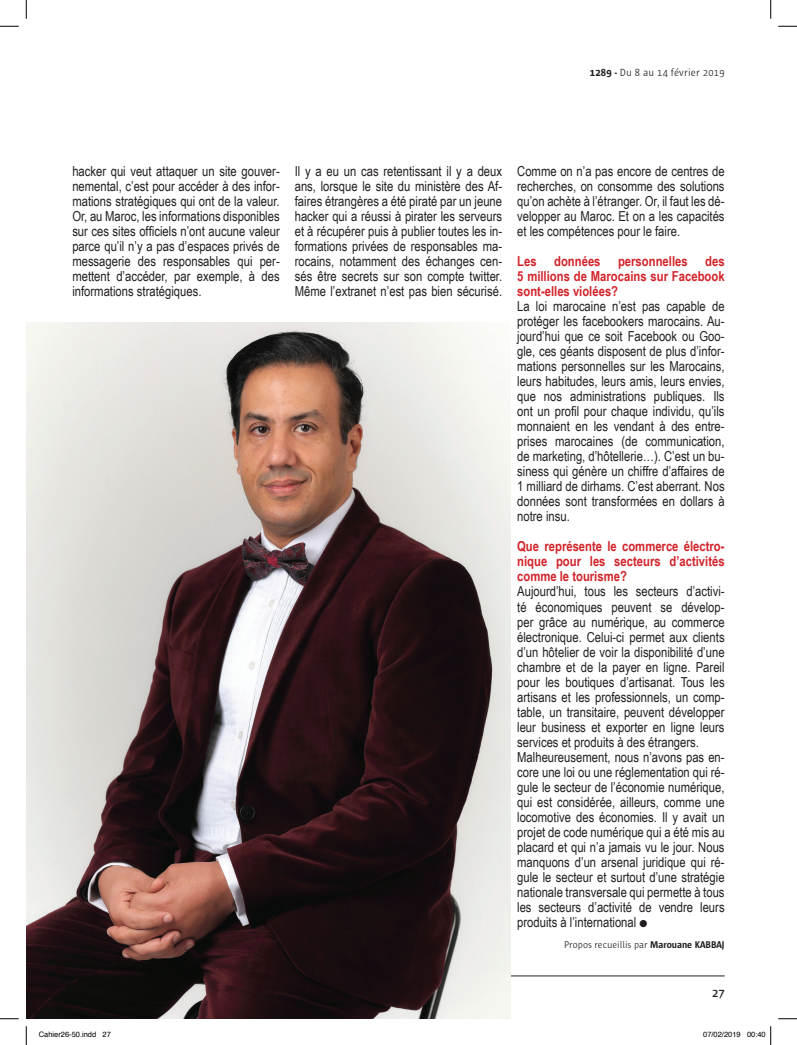
<style>
.page{position:relative;width:797px;height:1045px;background:#fff}
.page>*{position:absolute;margin:0;border:0;box-sizing:border-box;transform-origin:0 0}
.t1{font:13.75px/15px "Arial Narrow";color:#231f20;text-align:justify}
.t2{font:700 13.75px/15px "Arial Narrow";color:#d1232a;text-align:justify}
.t3{font:600 12.5px "Sun Hf 6";color:#231f20}
.t4{font:300 10.62px "Sun Hf 3";letter-spacing:.015em;color:#231f20}
.t5{font:300 10px "Sun Hf 3";color:#231f20}
.t6{font:7.5px "Helvetica";color:#000}
.s1{font-family:"Sun Hf 7";font-weight:700}
</style>
<div class="page">
<hr style="left:72px;top:975px;width:652px;height:1px;background:#231f20">
<img style="left:26px;top:323px;width:484px;height:695px">
<svg style="left:0;top:25px;width:19px;height:2px"></svg>
<svg style="left:778px;top:25px;width:19px;height:2px"></svg>
<svg style="left:0;top:1018px;width:19px;height:1px"></svg>
<svg style="left:778px;top:1018px;width:19px;height:1px"></svg>
<svg style="left:25px;top:0;width:2px;height:19px"></svg>
<svg style="left:25px;top:1026px;width:2px;height:19px"></svg>
<svg style="left:770px;top:0;width:1px;height:19px"></svg>
<svg style="left:770px;top:1026px;width:1px;height:19px"></svg>
<p class="t4" style="left:590px;top:66px;width:136px"><span class="s1">1289 -</span> Du 8 au 14 février 2019</p>
<p class="t1" style="left:72px;top:164px;width:209px">hacker qui veut attaquer un site gouver&shy;nemental, c’est pour accéder à des infor&shy;mations stratégiques qui ont de la valeur.<br>Or, au Maroc, les informations disponibles sur ces sites officiels n’ont aucune valeur parce qu’il n’y a pas d’espaces privés de messagerie des responsables qui per&shy;mettent d’accéder, par exemple, à des informations stratégiques.</p>
<p class="t1" style="left:295px;top:164px;width:209px">Il y a eu un cas retentissant il y a deux ans, lorsque le site du ministère des Af&shy;faires étrangères a été piraté par un jeune hacker qui a réussi à pirater les serveurs et à récupérer puis à publier toutes les in&shy;formations privées de responsables ma&shy;rocains, notamment des échanges cen&shy;sés être secrets sur son compte twitter.<br>Même l’extranet n’est pas bien sécurisé.</p>
<p class="t1" style="left:517px;top:164px;width:209px">Comme on n’a pas encore de centres de recherches, on consomme des solutions qu’on achète à l’étranger. Or, il faut les dé&shy;velopper au Maroc. Et on a les capacités et les compétences pour le faire.</p>
<p class="t2" style="left:517px;top:254px;width:21px">Les</p>
<p class="t2" style="left:554px;top:254px;width:48px">données</p>
<p class="t2" style="left:618px;top:254px;width:71px">personnelles</p>
<p class="t2" style="left:517px;top:254px;width:209px;text-indent:188px">des 5 millions de Marocains sur Facebook sont-elles violées?</p>
<p class="t1" style="left:517px;top:299px;width:209px">La loi marocaine n’est pas capable de protéger les facebookers marocains. Au&shy;jourd’hui que ce soit Facebook ou Goo&shy;gle, ces géants disposent de plus d’infor&shy;mations personnelles sur les Marocains, leurs habitudes, leurs amis, leurs envies, que nos administrations publiques. Ils ont un profil pour chaque individu, qu’ils monnaient en les vendant à des entre&shy;prises marocaines (de communication, de marketing, d’hôtellerie…). C’est un bu&shy;siness qui génère un chiffre d’affaires de 1 milliard de dirhams. C’est aberrant. Nos données sont transformées en dollars à notre insu.</p>
<p class="t2" style="left:517px;top:539px;width:209px">Que représente le commerce électro&shy;nique pour les secteurs d’activités comme le tourisme?</p>
<p class="t1" style="left:517px;top:584px;width:209px;text-align:left">Aujourd’hui, tous les secteurs d’activi&shy;té économiques peuvent se dévelop&shy;per grâce au numérique, au commerce électronique. Celui-ci permet aux clients d’un hôtelier de voir la disponibilité d’une chambre et de la payer en ligne. Pareil pour les boutiques d’artisanat. Tous les artisans et les professionnels, un comp&shy;table, un transitaire, peuvent développer leur business et exporter en ligne leurs services et produits à des étrangers.<br>Malheureusement, nous n’avons pas en&shy;core une loi ou une réglementation qui ré&shy;gule le secteur de l’économie numérique, qui est considérée, ailleurs, comme une locomotive des économies. Il y avait un projet de code numérique qui a été mis au placard et qui n’a jamais vu le jour. Nous manquons d’un arsenal juridique qui ré&shy;gule le secteur et surtout d’une stratégie nationale transversale qui permette à tous les secteurs d’activité de vendre leurs produits à l’international ●</p>
<p class="t5" style="left:564px;top:939px;width:162px">Propos recueillis par <span class="s1">Marouane KABBAJ</span></p>
<p class="t3" style="left:712px;top:986px;width:14px">27</p>
<p class="t6" style="left:39px;top:1031px;width:74px">Cahier26-50.indd 27</p>
<p class="t6" style="left:703px;top:1031px;width:64px">07/02/2019 00:40</p>
</div>
